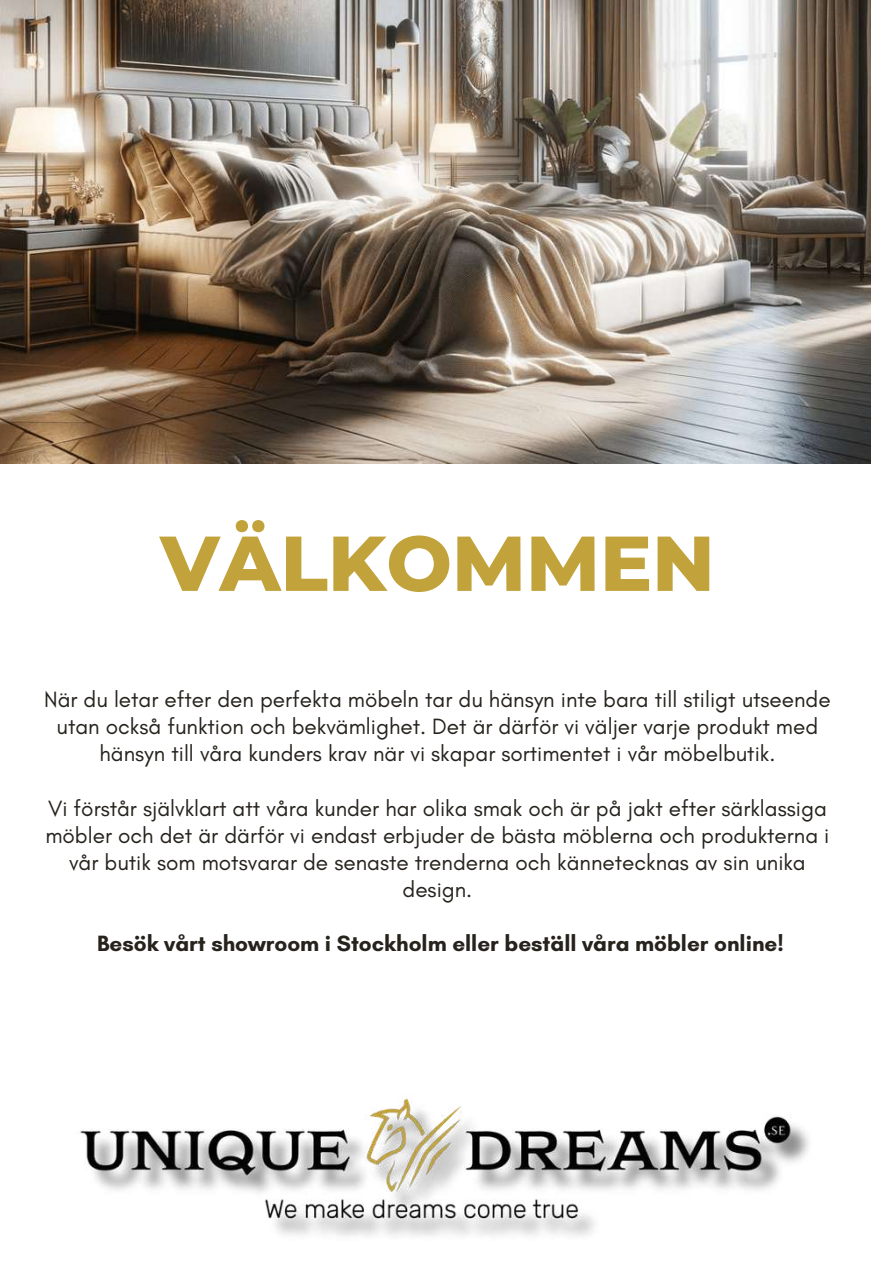
<style>
.page{position:relative;width:893px;height:1264px;background:#fff}
.page>*{position:absolute;margin:0;border:0;box-sizing:border-box;transform-origin:0 0}
.t1{font:800 77.55px "Montserrat";color:#c2a23a}
.t2{font:22.5px/27px "Glacial Indifference";color:#26221c;text-align:center}
.t3{font:700 22.5px "Glacial Indifference";color:#26221c}
</style>
<div class="page">
<img style="left:0;top:0;width:870px;height:464px">
<img style="left:80px;top:1098px;width:729px;height:138px">
<h1 class="t1" style="left:160px;top:516px;width:556px">VÄLKOMMEN</h1>
<p class="t2" style="left:44px;top:686px;width:788px">När du letar efter den perfekta möbeln tar du hänsyn inte bara till stiligt utseende utan också funktion och bekvämlighet. Det är därför vi väljer varje produkt med hänsyn till våra kunders krav när vi skapar sortimentet i vår möbelbutik.</p>
<p class="t2" style="left:45px;top:794px;width:785px">Vi förstår självklart att våra kunder har olika smak och är på jakt efter särklassiga möbler och det är därför vi endast erbjuder de bästa möblerna och produkterna i vår butik som motsvarar de senaste trenderna och kännetecknas av sin unika design.</p>
<p class="t3" style="left:97px;top:929px;width:688px">Besök vårt showroom i Stockholm eller beställ våra möbler online!</p>
</div>
